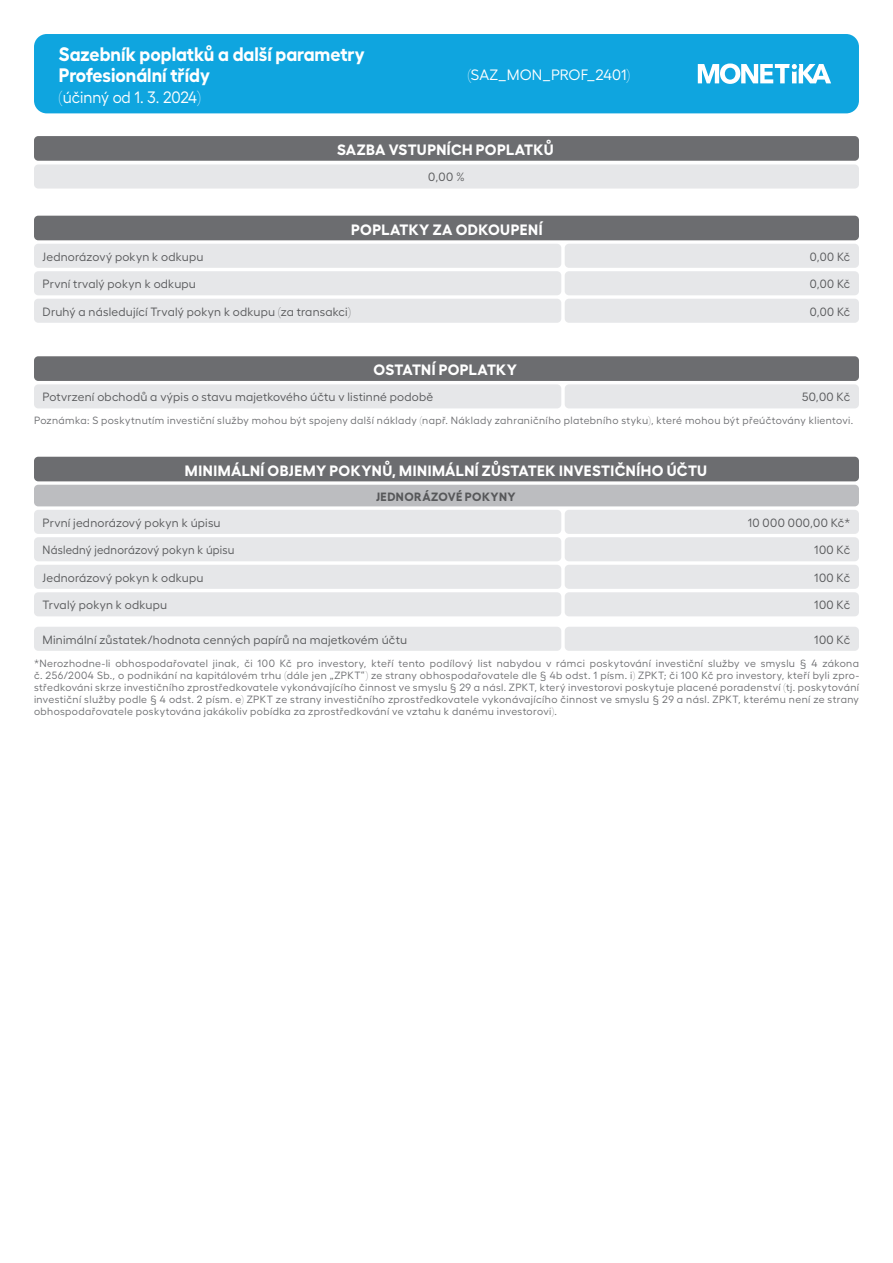
<style>
.page{position:relative;width:893px;height:1263px;background:#fff}
.page>*{position:absolute;margin:0;border:0;box-sizing:border-box;transform-origin:0 0}
.t1{font:700 19.5px/21px "Hellix";color:#fff;scale:.94 1}
.t2{font:16.5px "Hellix";letter-spacing:-.01em;color:#fff;scale:.94 1}
.t3{font:700 15px "Hellix";letter-spacing:.02em;color:#fff}
.t4{font:15px "Hellix";color:#fff}
.t5{font:12px "Hellix";letter-spacing:.015em;color:#57585a}
.t6{font:12px "Hellix";letter-spacing:.015em;color:#57585a;scale:.95 1}
.t7{font:700 12px "Hellix";letter-spacing:.035em;color:#57585a}
.t8{font:12px "Hellix";letter-spacing:.035em;color:#57585a}
.t9{font:10.5px/12px "Hellix";letter-spacing:.035em;color:#6c6d70;text-align:justify}
</style>
<div class="page">
<div style="left:34px;top:34px;width:825px;height:79px;background:#0fa5df;border-radius:13px"></div>
<div style="left:34px;top:244px;width:527px;height:24px;background:#e6e7e9;border-radius:4px"></div>
<div style="left:34px;top:271px;width:527px;height:24px;background:#e6e7e9;border-radius:4px"></div>
<div style="left:34px;top:299px;width:527px;height:24px;background:#e6e7e9;border-radius:4px"></div>
<div style="left:565px;top:244px;width:294px;height:24px;background:#e6e7e9;border-radius:4px"></div>
<div style="left:565px;top:271px;width:294px;height:24px;background:#e6e7e9;border-radius:4px"></div>
<div style="left:565px;top:299px;width:294px;height:24px;background:#e6e7e9;border-radius:4px"></div>
<div style="left:34px;top:216px;width:825px;height:24px;background:#6c6d70;border-radius:4px"></div>
<div style="left:34px;top:457px;width:825px;height:24px;background:#6c6d70;border-radius:4px"></div>
<div style="left:34px;top:510px;width:527px;height:24px;background:#e6e7e9;border-radius:4px"></div>
<div style="left:34px;top:537px;width:527px;height:24px;background:#e6e7e9;border-radius:4px"></div>
<div style="left:34px;top:565px;width:527px;height:24px;background:#e6e7e9;border-radius:4px"></div>
<div style="left:34px;top:592px;width:527px;height:24px;background:#e6e7e9;border-radius:4px"></div>
<div style="left:34px;top:627px;width:527px;height:24px;background:#e6e7e9;border-radius:4px"></div>
<div style="left:565px;top:510px;width:294px;height:24px;background:#e6e7e9;border-radius:4px"></div>
<div style="left:565px;top:537px;width:294px;height:24px;background:#e6e7e9;border-radius:4px"></div>
<div style="left:565px;top:565px;width:294px;height:24px;background:#e6e7e9;border-radius:4px"></div>
<div style="left:565px;top:592px;width:294px;height:24px;background:#e6e7e9;border-radius:4px"></div>
<div style="left:565px;top:627px;width:294px;height:24px;background:#e6e7e9;border-radius:4px"></div>
<div style="left:34px;top:485px;width:825px;height:21px;background:#bcbdc0;border-radius:4px"></div>
<div style="left:34px;top:136px;width:825px;height:25px;background:#6c6d70;border-radius:4px"></div>
<div style="left:34px;top:164px;width:825px;height:25px;background:#e6e7e9;border-radius:4px"></div>
<div style="left:34px;top:384px;width:527px;height:24px;background:#e6e7e9;border-radius:4px"></div>
<div style="left:565px;top:384px;width:294px;height:24px;background:#e6e7e9;border-radius:4px"></div>
<div style="left:34px;top:356px;width:825px;height:25px;background:#6c6d70;border-radius:4px"></div>
<svg style="left:697px;top:63px;width:134px;height:21px"></svg>
<h1 class="t1" style="left:59px;top:41px;width:327px">Sazebník poplatků a další parametry<br>Profesionální třídy</h1>
<h2 class="t2" style="left:59px;top:84px;width:152px">(účinný od 1. 3. 2024)</h2>
<h3 class="t4" style="left:468px;top:64px;width:164px">(SAZ_MON_PROF_2401)</h3>
<h3 class="t3" style="left:337px;top:138px;width:218px">SAZBA VSTUPNÍCH POPLATKŮ</h3>
<p class="t5" style="left:428px;top:167px;width:38px">0,00 %</p>
<h3 class="t3" style="left:351px;top:217px;width:193px">POPLATKY ZA ODKOUPENÍ</h3>
<p class="t5" style="left:43px;top:247px;width:162px">Jednorázový pokyn k odkupu</p>
<p class="t5" style="left:43px;top:275px;width:155px">První trvalý pokyn k odkupu</p>
<p class="t5" style="left:43px;top:302px;width:310px">Druhý a následující Trvalý pokyn k odkupu (za transakci)</p>
<h3 class="t3" style="left:374px;top:358px;width:145px">OSTATNÍ POPLATKY</h3>
<p class="t5" style="left:810px;top:247px;width:42px">0,00 Kč</p>
<p class="t5" style="left:810px;top:275px;width:42px">0,00 Kč</p>
<p class="t5" style="left:810px;top:302px;width:42px">0,00 Kč</p>
<p class="t5" style="left:43px;top:388px;width:392px">Potvrzení obchodů a výpis o stavu majetkového účtu v listinné podobě</p>
<p class="t5" style="left:802px;top:388px;width:50px">50,00 Kč</p>
<p class="t9" style="left:34px;top:413px;width:821px">Poznámka: S poskytnutím investiční služby mohou být spojeny další náklady (např. Náklady zahraničního platebního styku), které mohou být přeúčtovány klientovi.</p>
<h3 class="t3" style="left:185px;top:459px;width:524px">MINIMÁLNÍ OBJEMY POKYNŮ, MINIMÁLNÍ ZŮSTATEK INVESTIČNÍHO ÚČTU</h3>
<p class="t7" style="left:376px;top:487px;width:141px">JEDNORÁZOVÉ POKYNY</p>
<p class="t5" style="left:43px;top:513px;width:180px">První jednorázový pokyn k úpisu</p>
<p class="t6" style="left:43px;top:541px;width:203px">Následný jednorázový pokyn k úpisu</p>
<p class="t5" style="left:43px;top:568px;width:162px">Jednorázový pokyn k odkupu</p>
<p class="t5" style="left:43px;top:596px;width:126px">Trvalý pokyn k odkupu</p>
<p class="t5" style="left:43px;top:630px;width:366px">Minimální zůstatek/hodnota cenných papírů na majetkovém účtu</p>
<p class="t8" style="left:748px;top:513px;width:104px">10 000 000,00 Kč*</p>
<p class="t5" style="left:814px;top:541px;width:37px">100 Kč</p>
<p class="t5" style="left:814px;top:568px;width:37px">100 Kč</p>
<p class="t5" style="left:814px;top:596px;width:37px">100 Kč</p>
<p class="t5" style="left:814px;top:630px;width:37px">100 Kč</p>
<p class="t9" style="left:34px;top:656px;width:826px">*Nerozhodne-li obhospodařovatel jinak, či 100 Kč pro investory, kteří tento podílový list nabydou v rámci poskytování investiční služby ve smyslu § 4 zákona č. 256/2004 Sb., o podnikání na kapitálovém trhu (dále jen „ZPKT“) ze strany obhospodařovatele dle § 4b odst. 1 písm. i) ZPKT; či 100 Kč pro investory, kteří byli zpro&shy;středkováni skrze investičního zprostředkovatele vykonávajícího činnost ve smyslu § 29 a násl. ZPKT, který investorovi poskytuje placené poradenství (tj. poskytování investiční služby podle § 4 odst. 2 písm. e) ZPKT ze strany investičního zprostředkovatele vykonávajícího činnost ve smyslu § 29 a násl. ZPKT, kterému není ze strany obhospodařovatele poskytována jakákoliv pobídka za zprostředkování ve vztahu k danému investorovi).</p>
</div>
